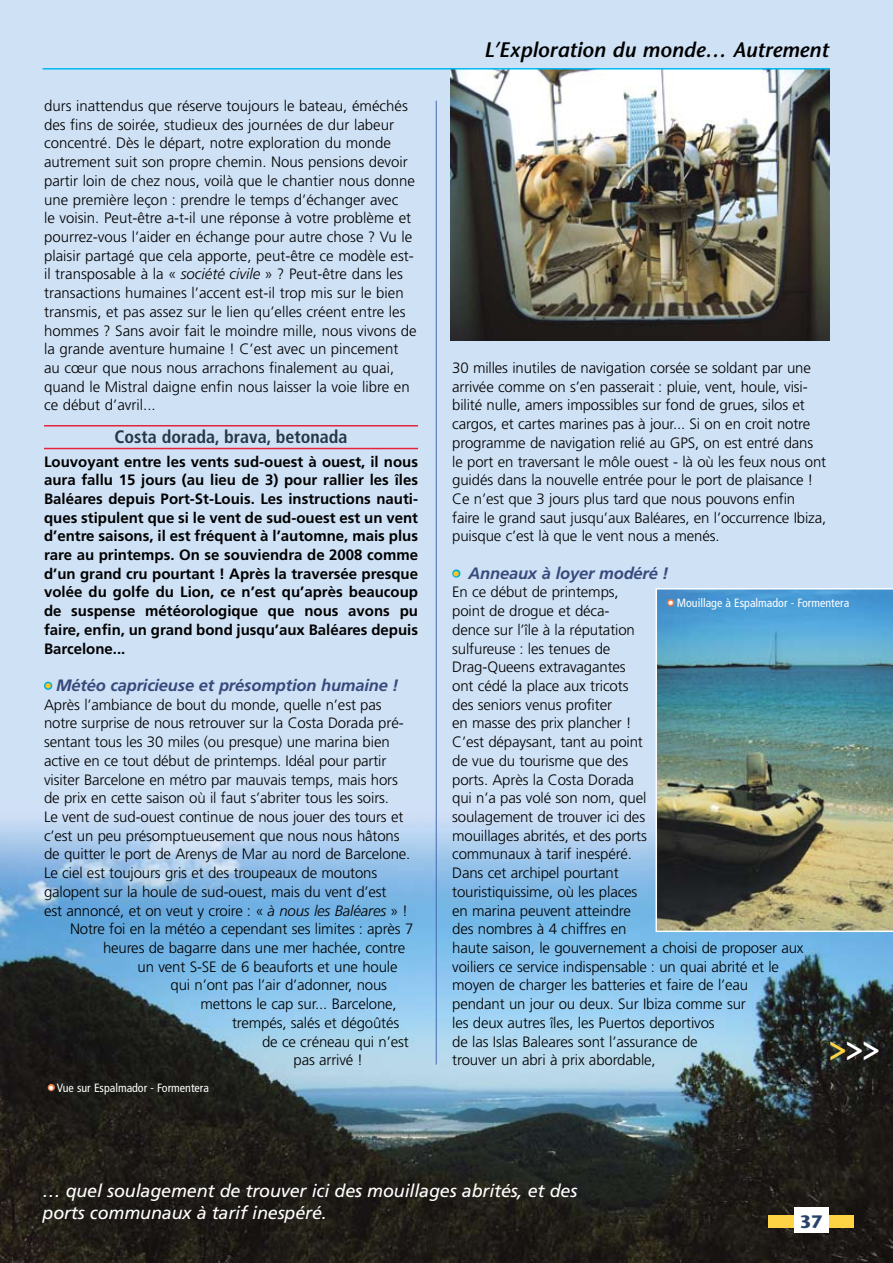
<style>
.page{position:relative;width:893px;height:1263px;background:#cfe1f5}
.page>*{position:absolute;margin:0;border:0;box-sizing:border-box;transform-origin:0 0}
.t1{font:700 36px "Stone Sans";color:#fff;scale:.8 1}
.t2{font:italic 600 21px "Stone Sans";color:#000}
.t3{font:italic 18px/21.6px "Frutiger";letter-spacing:-.01em;color:#fff}
.t4{font:700 condensed 18px "Frutiger";color:#243746}
.t5{font:700 18px "Stone Sans";color:#2a426b}
.t6{font:italic 700 16.5px "Frutiger";letter-spacing:-.01em;color:#374a7c}
.t7{font:300 15px/18.8px "Frutiger";letter-spacing:-.01em;color:#000}
.t8{font:700 15px/18.8px "Frutiger";color:#000;text-align:justify}
.t9{font:condensed 12px "Frutiger";color:#fff}
.s1{font-style:italic}
.s2{font-size:15px;color:#ffc723}
.s3{color:#ffd444}
</style>
<div class="page">
<img style="left:0;top:802px;width:893px;height:461px">
<div style="left:769px;top:1215px;width:85px;height:13px;background:#ffd444"></div>
<div style="left:794px;top:1208px;width:34px;height:25px;background:#fff"></div>
<hr style="left:44px;top:425px;width:374px;height:1px;background:#e5233b">
<hr style="left:44px;top:448px;width:374px;height:1px;background:#e5233b">
<div style="left:44px;top:682px;width:8px;height:8px;border:3px solid #00aed3;border-radius:50%"></div>
<div style="left:452px;top:569px;width:8px;height:9px;border:3px solid #00aed3;border-radius:50%"></div>
<img style="left:451px;top:70px;width:378px;height:270px">
<hr style="left:43px;top:68px;width:786px;height:2px;background:#00b9f3">
<img style="left:655px;top:588px;width:238px;height:344px">
<hr style="left:436px;top:101px;width:1px;height:963px;background:#456aaf">
<div style="left:48px;top:1084px;width:7px;height:7px;border:3px solid #ee7942;border-radius:50%"></div>
<div style="left:667px;top:599px;width:7px;height:7px;border:3px solid #ee7942;border-radius:50%"></div>
<p class="t7" style="left:44px;top:96px;width:374px">durs inattendus que réserve toujours le bateau, éméchés des fins de soirée, studieux des journées de dur labeur concentré. Dès le départ, notre exploration du monde autrement suit son propre chemin. Nous pensions devoir partir loin de chez nous, voilà que le chantier nous donne une première leçon : prendre le temps d’échanger avec<br>le voisin. Peut-être a-t-il une réponse à votre problème et pourrez-vous l’aider en échange pour autre chose ? Vu le plaisir partagé que cela apporte, peut-être ce modèle est&shy;il transposable à la « <span class="s1">société civile</span> » ? Peut-être dans les transactions humaines l’accent est-il trop mis sur le bien transmis, et pas assez sur le lien qu’elles créent entre les hommes ? Sans avoir fait le moindre mille, nous vivons de la grande aventure humaine ! C’est avec un pincement au cœur que nous nous arrachons finalement au quai, quand le Mistral daigne enfin nous laisser la voie libre en ce début d’avril...</p>
<p class="t4" style="left:114px;top:426px;width:235px">Costa dorada, brava, betonada</p>
<p class="t8" style="left:44px;top:452px;width:376px">Louvoyant entre les vents sud-ouest à ouest, il nous aura fallu 15 jours (au lieu de 3) pour rallier les îles Baléares depuis Port-St-Louis. Les instructions nauti&shy;ques stipulent que si le vent de sud-ouest est un vent d’entre saisons, il est fréquent à l’automne, mais plus rare au printemps. On se souviendra de 2008 comme d’un grand cru pourtant ! Après la traversée presque volée du golfe du Lion, ce n’est qu’après beaucoup de suspense météorologique que nous avons pu faire, enfin, un grand bond jusqu’aux Baléares depuis Barcelone...</p>
<p class="t6" style="left:44px;top:676px;width:356px"><span class="s2">•</span> Météo capricieuse et présomption humaine !</p>
<p class="t7" style="left:44px;top:695px;width:339px">Après l’ambiance de bout du monde, quelle n’est pas</p>
<p class="t7" style="left:44px;top:714px;width:361px">notre surprise de nous retrouver sur la Costa Dorada pré-</p>
<p class="t7" style="left:44px;top:732px;width:347px">sentant tous les 30 miles (ou presque) une marina bien</p>
<p class="t7" style="left:44px;top:751px;width:344px">active en ce tout début de printemps. Idéal pour partir</p>
<p class="t7" style="left:44px;top:770px;width:355px">visiter Barcelone en métro par mauvais temps, mais hors</p>
<p class="t7" style="left:44px;top:789px;width:346px">de prix en cette saison où il faut s’abriter tous les soirs.</p>
<p class="t7" style="left:44px;top:807px;width:361px">Le vent de sud-ouest continue de nous jouer des tours et</p>
<p class="t7" style="left:44px;top:826px;width:357px">c’est un peu présomptueusement que nous nous hâtons</p>
<p class="t7" style="left:44px;top:845px;width:368px">de quitter le port de Arenys de Mar au nord de Barcelone.</p>
<p class="t7" style="left:44px;top:863px;width:335px">Le ciel est toujours gris et des troupeaux de moutons</p>
<p class="t7" style="left:44px;top:882px;width:344px">galopent sur la houle de sud-ouest, mais du vent d’est</p>
<p class="t7" style="left:44px;top:901px;width:366px">est annoncé, et on veut y croire : « <span class="s1">à nous les Baléares</span> » !</p>
<p class="t7" style="left:70px;top:920px;width:345px">Notre foi en la météo a cependant ses limites : après 7</p>
<p class="t7" style="left:103px;top:938px;width:304px">heures de bagarre dans une mer hachée, contre</p>
<p class="t7" style="left:138px;top:957px;width:262px">un vent S-SE de 6 beauforts et une houle</p>
<p class="t7" style="left:171px;top:976px;width:218px">qui n’ont pas l’air d’adonner, nous</p>
<p class="t7" style="left:201px;top:994px;width:198px">mettons le cap sur... Barcelone,</p>
<p class="t7" style="left:232px;top:1013px;width:169px">trempés, salés et dégoûtés</p>
<p class="t7" style="left:262px;top:1032px;width:148px">de ce créneau qui n’est</p>
<p class="t7" style="left:294px;top:1051px;width:71px">pas arrivé !</p>
<p class="t9" style="left:48px;top:1080px;width:162px">• Vue sur Espalmador - Formentera</p>
<h2 class="t2" style="left:484px;top:36px;width:346px">L’Exploration du monde… Autrement</h2>
<p class="t7" style="left:452px;top:358px;width:376px">30 milles inutiles de navigation corsée se soldant par une arrivée comme on s’en passerait : pluie, vent, houle, visi&shy;bilité nulle, amers impossibles sur fond de grues, silos et cargos, et cartes marines pas à jour... Si on en croit notre programme de navigation relié au GPS, on est entré dans le port en traversant le môle ouest - là où les feux nous ont guidés dans la nouvelle entrée pour le port de plaisance !<br>Ce n’est que 3 jours plus tard que nous pouvons enfin faire le grand saut jusqu’aux Baléares, en l’occurrence Ibiza, puisque c’est là que le vent nous a menés.</p>
<p class="t6" style="left:452px;top:563px;width:218px"><span class="s2">•</span> Anneaux à loyer modéré !</p>
<p class="t7" style="left:452px;top:583px;width:353px">En ce début de printemps,<br>point de drogue et déca-<br>dence sur l’île à la réputation<br>sulfureuse : les tenues de<br>Drag-Queens extravagantes<br>ont cédé la place aux tricots<br>des seniors venus profiter<br>en masse des prix plancher !<br>C’est dépaysant, tant au point<br>de vue du tourisme que des<br>ports. Après la Costa Dorada<br>qui n’a pas volé son nom, quel<br>soulagement de trouver ici des<br>mouillages abrités, et des ports<br>communaux à tarif inespéré.<br>Dans cet archipel pourtant<br>touristiquissime, où les places<br>en marina peuvent atteindre<br>des nombres à 4 chiffres en<br>haute saison, le gouvernement a choisi de proposer aux voiliers ce service indispensable : un quai abrité et le moyen de charger les batteries et faire de l’eau pendant un jour ou deux. Sur Ibiza comme sur<br>les deux autres îles, les Puertos deportivos<br>de las Islas Baleares sont l’assurance de<br>trouver un abri à prix abordable,</p>
<p class="t9" style="left:668px;top:596px;width:183px">• Mouillage à Espalmador - Formentera</p>
<h1 class="t1" style="left:829px;top:1024px;width:66px"><span class="s3">&gt;</span>&gt;&gt;</h1>
<p class="t3" style="left:43px;top:1180px;width:536px">… quel soulagement de trouver ici des mouillages abrités, et des ports communaux à tarif inespéré.</p>
<p class="t5" style="left:800px;top:1210px;width:24px">37</p>
</div>
